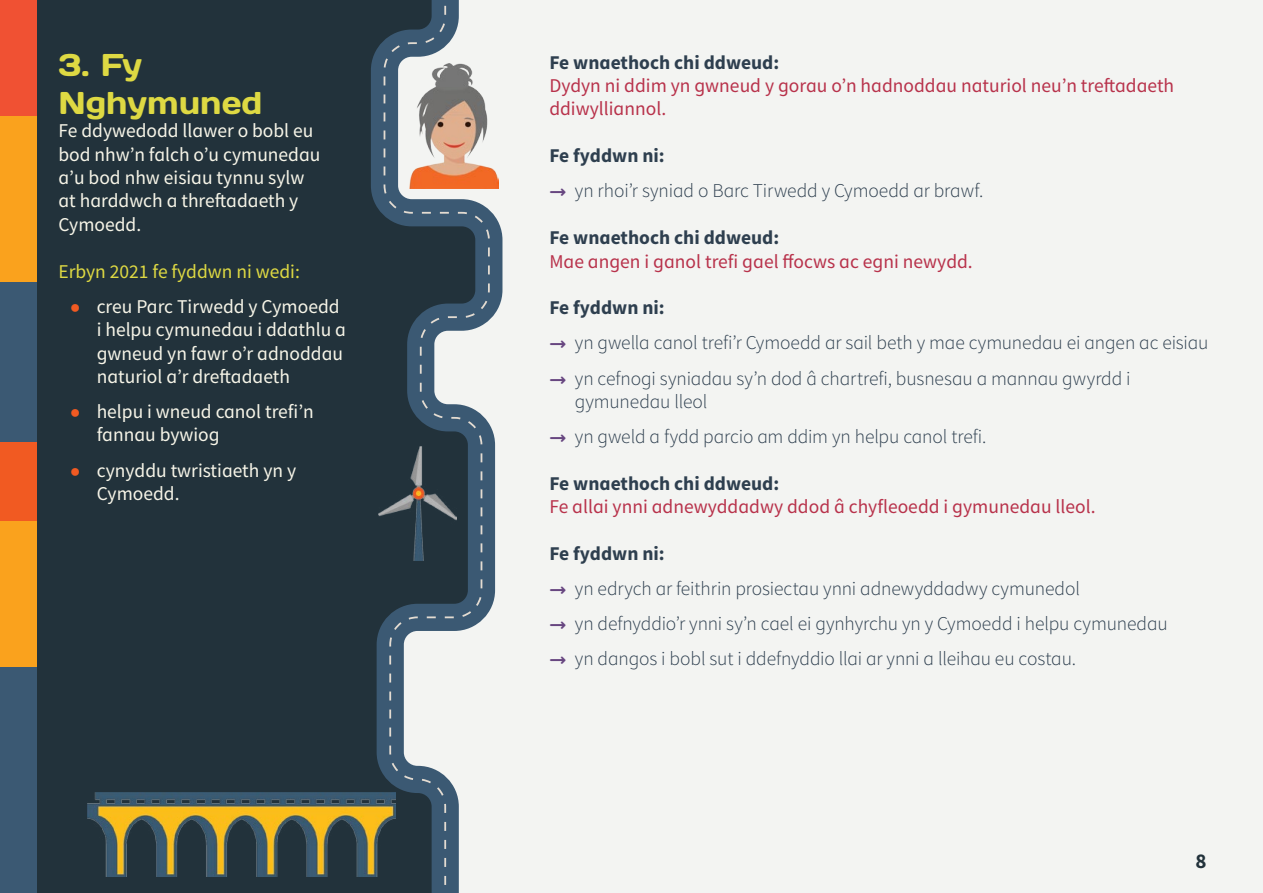
<style>
.page{position:relative;width:1263px;height:893px;background:#fff}
.page>*{position:absolute;margin:0;border:0;box-sizing:border-box;transform-origin:0 0}
.t1{font:31.5px/37.8px "Days";color:#ded943}
.t2{font:700 21px "Source Sans Pro";color:#22323b}
.t3{font:300 19.5px/23.4px "Source Sans Pro";letter-spacing:-.005em;color:#2e3f4f}
.t4{font:19.5px/23.4px "Source Sans Pro";color:#f7f5e8}
.t5{font:19.5px/23.4px "Source Sans Pro";color:#b8324b}
.t6{font:700 19.5px "Source Sans Pro";color:#2e3f4f}
.t7{font:19.5px "Source Sans Pro";color:#ded943}
.s1{font-family:"Arial";font-weight:700;font-size:18px;color:#f15a22}
.s2{font-family:"Comfortaa";font-weight:700;font-size:18px;color:#674680}
</style>
<div class="page">
<div style="left:0;top:0;width:831px;height:893px;background:#22323b"></div>
<div style="left:502px;top:0;width:761px;height:893px;background:#f3f4f2"></div>
<svg style="left:371px;top:0;width:131px;height:893px"></svg>
<svg style="left:384px;top:6px;width:106px;height:879px"></svg>
<div style="left:0;top:0;width:37px;height:144px;background:#f05133"></div>
<div style="left:0;top:116px;width:37px;height:184px;background:#faa21d"></div>
<div style="left:0;top:282px;width:37px;height:184px;background:#3b5973"></div>
<div style="left:0;top:442px;width:37px;height:183px;background:#f15a22"></div>
<div style="left:0;top:521px;width:37px;height:184px;background:#faa21d"></div>
<div style="left:0;top:667px;width:37px;height:226px;background:#3b5973"></div>
<img style="left:88px;top:792px;width:308px;height:85px">
<img style="left:410px;top:64px;width:88px;height:124px">
<img style="left:379px;top:447px;width:77px;height:113px">
<h1 class="t1" style="left:58px;top:44px;width:205px">3. Fy<br>Nghymuned</h1>
<p class="t4" style="left:58px;top:119px;width:264px">Fe ddywedodd llawer o bobl eu bod nhw’n falch o’u cymunedau a’u bod nhw eisiau tynnu sylw at harddwch a threftadaeth y<br>Cymoedd.</p>
<p class="t7" style="left:58px;top:259px;width:243px">Erbyn 2021 fe fyddwn ni wedi:</p>
<p class="t4" style="left:97px;top:294px;width:251px;text-indent:-27px"><span class="s1">●</span> creu Parc Tirwedd y Cymoedd i helpu cymunedau i ddathlu a gwneud yn fawr o’r adnoddau naturiol a’r dreftadaeth</p>
<p class="t4" style="left:97px;top:400px;width:218px;text-indent:-27px"><span class="s1">●</span> helpu i wneud canol trefi’n fannau bywiog</p>
<p class="t4" style="left:97px;top:458px;width:201px;text-indent:-27px"><span class="s1">●</span> cynyddu twristiaeth yn y<br>Cymoedd.</p>
<p class="t6" style="left:549px;top:49px;width:231px">Fe wnaethoch chi ddweud:</p>
<p class="t5" style="left:549px;top:74px;width:626px">Dydyn ni ddim yn gwneud y gorau o’n hadnoddau naturiol neu’n treftadaeth ddiwylliannol.</p>
<p class="t6" style="left:549px;top:143px;width:117px">Fe fyddwn ni:</p>
<p class="t3" style="left:549px;top:179px;width:436px"><span class="s2">→</span> yn rhoi’r syniad o Barc Tirwedd y Cymoedd ar brawf.</p>
<p class="t6" style="left:549px;top:224px;width:231px">Fe wnaethoch chi ddweud:</p>
<p class="t5" style="left:549px;top:249px;width:425px">Mae angen i ganol trefi gael ffocws ac egni newydd.</p>
<p class="t6" style="left:549px;top:295px;width:117px">Fe fyddwn ni:</p>
<p class="t3" style="left:549px;top:331px;width:661px"><span class="s2">→</span> yn gwella canol trefi’r Cymoedd ar sail beth y mae cymunedau ei angen ac eisiau</p>
<p class="t3" style="left:575px;top:366px;width:557px;text-indent:-26px"><span class="s2">→</span> yn cefnogi syniadau sy’n dod â chartrefi, busnesau a mannau gwyrdd i gymunedau lleol</p>
<p class="t3" style="left:549px;top:425px;width:438px"><span class="s2">→</span> yn gweld a fydd parcio am ddim yn helpu canol trefi.</p>
<p class="t6" style="left:549px;top:470px;width:231px">Fe wnaethoch chi ddweud:</p>
<p class="t5" style="left:549px;top:495px;width:548px">Fe allai ynni adnewyddadwy ddod â chyfleoedd i gymunedau lleol.</p>
<p class="t6" style="left:549px;top:540px;width:117px">Fe fyddwn ni:</p>
<p class="t3" style="left:549px;top:577px;width:532px"><span class="s2">→</span> yn edrych ar feithrin prosiectau ynni adnewyddadwy cymunedol</p>
<p class="t3" style="left:549px;top:612px;width:620px"><span class="s2">→</span> yn defnyddio’r ynni sy’n cael ei gynhyrchu yn y Cymoedd i helpu cymunedau</p>
<p class="t3" style="left:549px;top:647px;width:528px"><span class="s2">→</span> yn dangos i bobl sut i ddefnyddio llai ar ynni a lleihau eu costau.</p>
<p class="t2" style="left:1195px;top:846px;width:13px">8</p>
</div>
